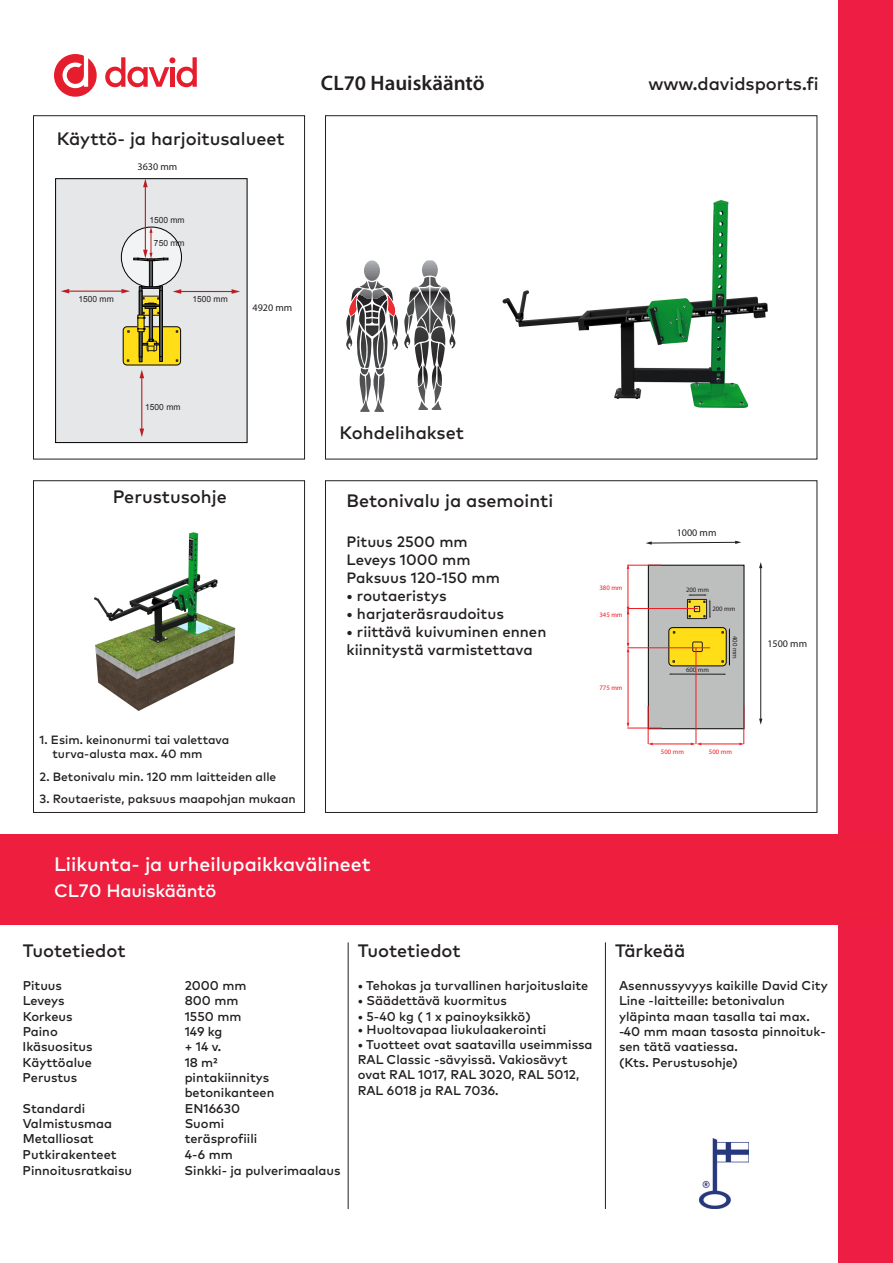
<style>
.page{position:relative;width:893px;height:1263px;background:#fff}
.page>*{position:absolute;margin:0;border:0;box-sizing:border-box;transform-origin:0 0}
.t1{font:600 21px "Myriad Pro";color:#231f20}
.t2{font:500 19.5px "Mark Pro";color:#fff}
.t3{font:500 18px "Mark Pro";color:#231f20}
.t4{font:500 18px "Mark Pro";letter-spacing:-.015em;color:#fff}
.t5{font:500 15px/18px "Mark Pro";color:#231f20}
.t6{font:500 12.75px/15.3px "Mark Pro";color:#231f20}
.t7{font:500 12px/14.4px "Mark Pro";color:#231f20}
.t8{font:10.2px "Myriad Pro";color:#231f20}
.t9{font:10.05px "Myriad Pro";letter-spacing:-.005em;color:#231f20}
.t10{font:8.4px "Arial";color:#231f20}
.t11{font:6.75px "Myriad Pro";color:#ee1d23}
.t12{font:6.75px "Myriad Pro";color:#231f20}
</style>
<div class="page">
<img style="left:94px;top:489px;width:212px;height:246px">
<div style="left:33px;top:116px;width:272px;height:343px;border:1px solid #231f20"></div>
<div style="left:325px;top:480px;width:492px;height:333px;border:1px solid #231f20"></div>
<div style="left:839px;top:0;width:54px;height:1263px;background:#ed1d43"></div>
<div style="left:0;top:834px;width:893px;height:91px;background:#ed1e3e"></div>
<svg style="left:54px;top:54px;width:43px;height:43px"></svg>
<svg style="left:105px;top:57px;width:92px;height:30px"></svg>
<hr style="left:348px;top:942px;width:1px;height:267px;background:#231f20">
<hr style="left:605px;top:942px;width:1px;height:267px;background:#231f20">
<img style="left:700px;top:1139px;width:49px;height:70px">
<div style="left:33px;top:480px;width:272px;height:333px;border:1px solid #231f20"></div>
<svg style="left:346px;top:260px;width:110px;height:152px"></svg>
<div style="left:55px;top:178px;width:192px;height:265px;background:#e6e7e9;border:1px solid #000"></div>
<div style="left:121px;top:227px;width:60px;height:60px;background:#f2f3f4;border-radius:50%"></div>
<div style="left:121px;top:227px;width:61px;height:60px;border:1px solid #000;border-radius:50%"></div>
<div style="left:141px;top:296px;width:20px;height:19px;border:1px solid #231f20"></div>
<div style="left:123px;top:327px;width:58px;height:38px;background:#ffdd17;border-radius:4px"></div>
<div style="left:123px;top:327px;width:58px;height:38px;border:1px solid #040503;border-radius:4px"></div>
<svg style="left:149px;top:332px;width:4px;height:7px"></svg>
<svg style="left:149px;top:261px;width:4px;height:26px"></svg>
<div style="left:139px;top:286px;width:3px;height:76px;background:#585a5c;border:1px solid #040503"></div>
<div style="left:139px;top:291px;width:3px;height:66px;background:#585a5c;border:1px solid #040503"></div>
<svg style="left:159px;top:286px;width:4px;height:76px"></svg>
<svg style="left:159px;top:290px;width:4px;height:67px"></svg>
<svg style="left:137px;top:298px;width:24px;height:34px"></svg>
<svg style="left:142px;top:287px;width:18px;height:1px"></svg>
<svg style="left:140px;top:339px;width:21px;height:13px"></svg>
<hr style="left:69px;top:291px;width:54px;height:1px;background:#b81f23">
<svg style="left:121px;top:289px;width:9px;height:4px"></svg>
<svg style="left:61px;top:289px;width:8px;height:4px"></svg>
<hr style="left:180px;top:291px;width:53px;height:1px;background:#b81f23">
<svg style="left:232px;top:289px;width:8px;height:5px"></svg>
<svg style="left:173px;top:289px;width:8px;height:5px"></svg>
<hr style="left:141px;top:376px;width:1px;height:54px;background:#b81f23">
<svg style="left:140px;top:370px;width:4px;height:8px"></svg>
<svg style="left:140px;top:429px;width:4px;height:8px"></svg>
<hr style="left:145px;top:184px;width:1px;height:67px;background:#b81f23">
<svg style="left:143px;top:179px;width:5px;height:8px"></svg>
<svg style="left:134px;top:227px;width:34px;height:34px"></svg>
<div style="left:648px;top:565px;width:96px;height:164px;background:#bdbebe;border:1px solid #000"></div>
<hr style="left:760px;top:568px;width:1px;height:152px;background:#231f20">
<svg style="left:759px;top:562px;width:3px;height:6px"></svg>
<svg style="left:759px;top:719px;width:3px;height:6px"></svg>
<svg style="left:646px;top:541px;width:95px;height:4px"></svg>
<hr style="left:627px;top:565px;width:35px;height:1px;background:#ee1d23">
<hr style="left:627px;top:728px;width:35px;height:1px;background:#ee1d23">
<div style="left:687px;top:599px;width:20px;height:20px;border:1px solid #231f20"></div>
<svg style="left:688px;top:594px;width:22px;height:25px"></svg>
<hr style="left:628px;top:608px;width:1px;height:35px;background:#ee1d23">
<hr style="left:628px;top:651px;width:1px;height:74px;background:#ee1d23">
<svg style="left:627px;top:643px;width:2px;height:9px"></svg>
<hr style="left:628px;top:568px;width:1px;height:40px;background:#ee1d23">
<div style="left:669px;top:628px;width:57px;height:38px;background:#ffdd17;border-radius:4px"></div>
<div style="left:669px;top:627px;width:57px;height:39px;border:1px solid #040503;border-radius:4px"></div>
<div style="left:693px;top:642px;width:9px;height:10px;border:1px solid #231f20"></div>
<hr style="left:671px;top:674px;width:53px;height:1px;background:#231f20">
<hr style="left:729px;top:630px;width:1px;height:34px;background:#000">
<svg style="left:722px;top:660px;width:8px;height:6px"></svg>
<svg style="left:722px;top:628px;width:8px;height:5px"></svg>
<hr style="left:648px;top:706px;width:1px;height:38px;background:#ee1d23">
<hr style="left:744px;top:706px;width:1px;height:38px;background:#ee1d23">
<hr style="left:696px;top:648px;width:1px;height:96px;background:#ee1d23">
<hr style="left:652px;top:743px;width:40px;height:1px;background:#ee1d23">
<hr style="left:700px;top:743px;width:40px;height:1px;background:#ee1d23">
<svg style="left:691px;top:743px;width:10px;height:2px"></svg>
<hr style="left:628px;top:608px;width:70px;height:1px;background:#ee1d23">
<hr style="left:627px;top:647px;width:83px;height:1px;background:#ee1d23">
<img style="left:502px;top:200px;width:266px;height:208px">
<h3 class="t3" style="left:57px;top:125px;width:230px">Käyttö- ja harjoitusalueet</h3>
<p class="t8" style="left:138px;top:160px;width:41px">3630 mm</p>
<p class="t10" style="left:149px;top:214px;width:37px">1500 mm</p>
<p class="t10" style="left:154px;top:238px;width:32px">750 mm</p>
<p class="t10" style="left:78px;top:294px;width:37px">1500 mm</p>
<p class="t10" style="left:192px;top:294px;width:37px">1500 mm</p>
<p class="t8" style="left:253px;top:301px;width:41px">4920 mm</p>
<h1 class="t1" style="left:321px;top:70px;width:165px">CL70 Hauiskääntö</h1>
<h3 class="t3" style="left:648px;top:70px;width:172px">www.davidsports.fi</h3>
<p class="t10" style="left:145px;top:401px;width:37px">1500 mm</p>
<h3 class="t3" style="left:113px;top:483px;width:116px">Perustusohje</h3>
<p class="t7" style="left:52px;top:731px;width:178px;text-indent:-13px">1. Esim. keinonurmi tai valettava turva-alusta max. 40 mm</p>
<p class="t7" style="left:40px;top:768px;width:238px">2. Betonivalu min. 120 mm laitteiden alle</p>
<p class="t7" style="left:40px;top:790px;width:258px">3. Routaeriste, paksuus maapohjan mukaan</p>
<h3 class="t3" style="left:340px;top:420px;width:126px">Kohdelihakset</h3>
<h3 class="t3" style="left:347px;top:487px;width:208px">Betonivalu ja asemointi</h3>
<p class="t5" style="left:347px;top:531px;width:155px">Pituus 2500 mm<br>Leveys 1000 mm<br>Paksuus 120-150 mm</p>
<p class="t5" style="left:347px;top:585px;width:102px">• routaeristys</p>
<p class="t5" style="left:347px;top:603px;width:159px">• harjateräsraudoitus</p>
<p class="t5" style="left:347px;top:621px;width:201px">• riittävä kuivuminen ennen kiinnitystä varmistettava</p>
<p class="t11" style="left:599px;top:584px;width:25px">380 mm</p>
<p class="t11" style="left:599px;top:611px;width:25px">345 mm</p>
<p class="t11" style="left:599px;top:683px;width:25px">775 mm</p>
<p class="t8" style="left:677px;top:526px;width:41px">1000 mm</p>
<p class="t12" style="left:686px;top:585px;width:25px">200 mm</p>
<p class="t12" style="left:712px;top:605px;width:25px">200 mm</p>
<p class="t12" style="left:686px;top:665px;width:25px">600 mm</p>
<p class="t12" style="left:739px;top:636px;width:25px;rotate:90deg">400 mm</p>
<p class="t11" style="left:661px;top:748px;width:25px">500 mm</p>
<p class="t11" style="left:709px;top:748px;width:25px">500 mm</p>
<p class="t9" style="left:767px;top:637px;width:41px">1500 mm</p>
<h2 class="t2" style="left:54px;top:850px;width:318px">Liikunta- ja urheilupaikkavälineet</h2>
<h3 class="t4" style="left:54px;top:877px;width:164px">CL70 Hauiskääntö</h3>
<h3 class="t3" style="left:23px;top:937px;width:104px">Tuotetiedot</h3>
<p class="t6" style="left:23px;top:977px;width:41px">Pituus</p>
<p class="t6" style="left:185px;top:977px;width:63px">2000 mm</p>
<p class="t6" style="left:23px;top:992px;width:43px">Leveys</p>
<p class="t6" style="left:185px;top:992px;width:55px">800 mm</p>
<p class="t6" style="left:23px;top:1007px;width:51px">Korkeus</p>
<p class="t6" style="left:185px;top:1007px;width:58px">1550 mm</p>
<p class="t6" style="left:23px;top:1023px;width:37px">Paino</p>
<p class="t6" style="left:185px;top:1023px;width:39px">149 kg</p>
<p class="t6" style="left:23px;top:1038px;width:72px">Ikäsuositus</p>
<p class="t6" style="left:185px;top:1038px;width:38px">+ 14 v.</p>
<p class="t6" style="left:23px;top:1053px;width:71px">Käyttöalue</p>
<p class="t6" style="left:185px;top:1053px;width:35px">18 m²</p>
<p class="t6" style="left:23px;top:1069px;width:56px">Perustus</p>
<p class="t6" style="left:185px;top:1069px;width:91px">pintakiinnitys betonikanteen</p>
<p class="t6" style="left:23px;top:1099px;width:64px">Standardi</p>
<p class="t6" style="left:185px;top:1099px;width:57px">EN16630</p>
<p class="t6" style="left:23px;top:1115px;width:91px">Valmistusmaa</p>
<p class="t6" style="left:185px;top:1115px;width:41px">Suomi</p>
<p class="t6" style="left:23px;top:1130px;width:73px">Metalliosat</p>
<p class="t6" style="left:185px;top:1130px;width:74px">teräsprofiili</p>
<p class="t6" style="left:23px;top:1145px;width:96px">Putkirakenteet</p>
<p class="t6" style="left:185px;top:1145px;width:50px">4-6 mm</p>
<p class="t6" style="left:23px;top:1161px;width:111px">Pinnoitusratkaisu</p>
<p class="t6" style="left:185px;top:1161px;width:157px">Sinkki- ja pulverimaalaus</p>
<h3 class="t3" style="left:358px;top:937px;width:104px">Tuotetiedot</h3>
<p class="t6" style="left:358px;top:977px;width:232px">• Tehokas ja turvallinen harjoituslaite</p>
<p class="t6" style="left:358px;top:992px;width:151px">• Säädettävä kuormitus</p>
<p class="t6" style="left:358px;top:1007px;width:175px">• 5-40 kg ( 1 x painoyksikkö)</p>
<p class="t6" style="left:358px;top:1021px;width:190px">• Huoltovapaa liukulaakerointi</p>
<p class="t6" style="left:358px;top:1035px;width:236px">• Tuotteet ovat saatavilla useimmissa<br>RAL Classic -sävyissä. Vakiosävyt ovat RAL 1017, RAL 3020, RAL 5012,<br>RAL 6018 ja RAL 7036.</p>
<h3 class="t3" style="left:615px;top:937px;width:72px">Tärkeää</h3>
<p class="t6" style="left:619px;top:977px;width:210px">Asennussyvyys kaikille David City<br>Line -laitteille: betonivalun yläpinta maan tasalla tai max. -40 mm maan tasosta pinnoituk&shy;sen tätä vaatiessa.<br>(Kts. Perustusohje)</p>
</div>
